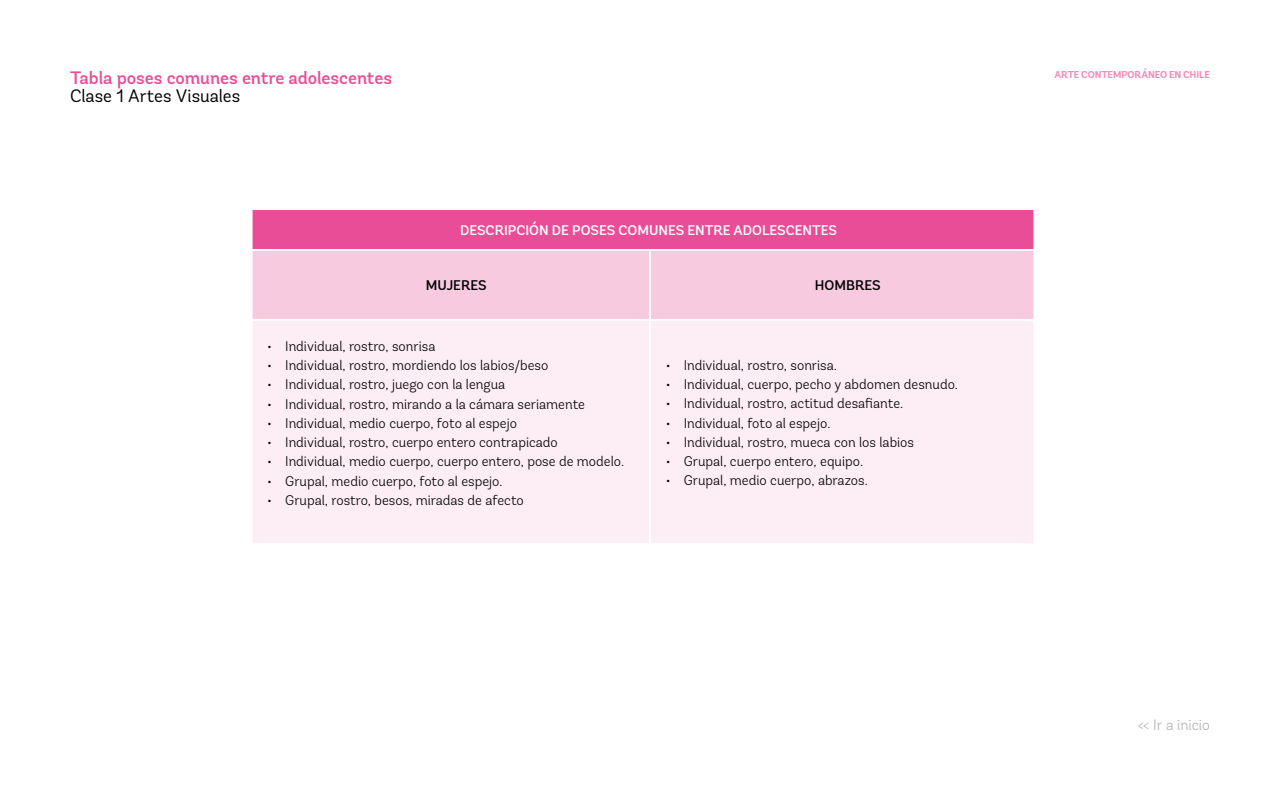
<style>
.page{position:relative;width:1280px;height:800px;background:#fff}
.page>*{position:absolute;margin:0;border:0;box-sizing:border-box;transform-origin:0 0}
.t1{font:500 18px "Andes";letter-spacing:-.005em;color:#e94d97}
.t2{font:18px "Andes";color:#000}
.t3{font:300 15px "Andes";letter-spacing:-.005em;color:#b3b3b3}
.t4{font:300 14px "Andes";color:#000}
.t5{font:500 14px "Andes";color:#fff}
.t6{font:500 14px "Andes";color:#000}
.t7{font:700 10px "Andes";letter-spacing:-.01em;color:#f18bbc}
</style>
<div class="page">
<div style="left:252px;top:209px;width:782px;height:41px;background:#e94d97"></div>
<div style="left:253px;top:251px;width:781px;height:68px;background:#f8cae0"></div>
<div style="left:253px;top:321px;width:780px;height:222px;background:#fdedf5"></div>
<hr style="left:251px;top:208px;width:399px;height:2px;background:#fff">
<hr style="left:251px;top:210px;width:2px;height:39px;background:#fff">
<hr style="left:650px;top:208px;width:385px;height:2px;background:#fff">
<hr style="left:649px;top:321px;width:2px;height:222px;background:#fff">
<hr style="left:251px;top:249px;width:399px;height:2px;background:#fff">
<hr style="left:650px;top:249px;width:385px;height:2px;background:#fff">
<hr style="left:649px;top:251px;width:2px;height:68px;background:#fff">
<p class="t1" style="left:70px;top:66px;width:324px">Tabla poses comunes entre adolescentes</p>
<p class="t2" style="left:70px;top:84px;width:172px">Clase 1 Artes Visuales</p>
<p class="t5" style="left:460px;top:221px;width:378px">DESCRIPCIÓN DE POSES COMUNES ENTRE ADOLESCENTES</p>
<p class="t6" style="left:426px;top:277px;width:62px">MUJERES</p>
<p class="t6" style="left:815px;top:277px;width:67px">HOMBRES</p>
<p class="t4" style="left:267px;top:338px;width:170px">• Individual, rostro, sonrisa</p>
<p class="t4" style="left:267px;top:357px;width:283px">• Individual, rostro, mordiendo los labios/beso</p>
<p class="t4" style="left:267px;top:376px;width:239px">• Individual, rostro, juego con la lengua</p>
<p class="t4" style="left:267px;top:395px;width:319px">• Individual, rostro, mirando a la cámara seriamente</p>
<p class="t4" style="left:267px;top:415px;width:251px">• Individual, medio cuerpo, foto al espejo</p>
<p class="t4" style="left:267px;top:434px;width:292px">• Individual, rostro, cuerpo entero contrapicado</p>
<p class="t4" style="left:267px;top:453px;width:358px">• Individual, medio cuerpo, cuerpo entero, pose de modelo.</p>
<p class="t4" style="left:267px;top:472px;width:237px">• Grupal, medio cuerpo, foto al espejo.</p>
<p class="t4" style="left:267px;top:492px;width:258px">• Grupal, rostro, besos, miradas de afecto</p>
<p class="t4" style="left:666px;top:357px;width:173px">• Individual, rostro, sonrisa.</p>
<p class="t4" style="left:666px;top:376px;width:294px">• Individual, cuerpo, pecho y abdomen desnudo.</p>
<p class="t4" style="left:666px;top:395px;width:239px">• Individual, rostro, actitud desafiante.</p>
<p class="t4" style="left:666px;top:415px;width:166px">• Individual, foto al espejo.</p>
<p class="t4" style="left:666px;top:434px;width:250px">• Individual, rostro, mueca con los labios</p>
<p class="t4" style="left:666px;top:453px;width:199px">• Grupal, cuerpo entero, equipo.</p>
<p class="t4" style="left:666px;top:472px;width:204px">• Grupal, medio cuerpo, abrazos.</p>
<p class="t7" style="left:1055px;top:68px;width:157px">ARTE CONTEMPORÁNEO EN CHILE</p>
<p class="t3" style="left:1138px;top:716px;width:74px">&lt;&lt; Ir a inicio</p>
</div>
